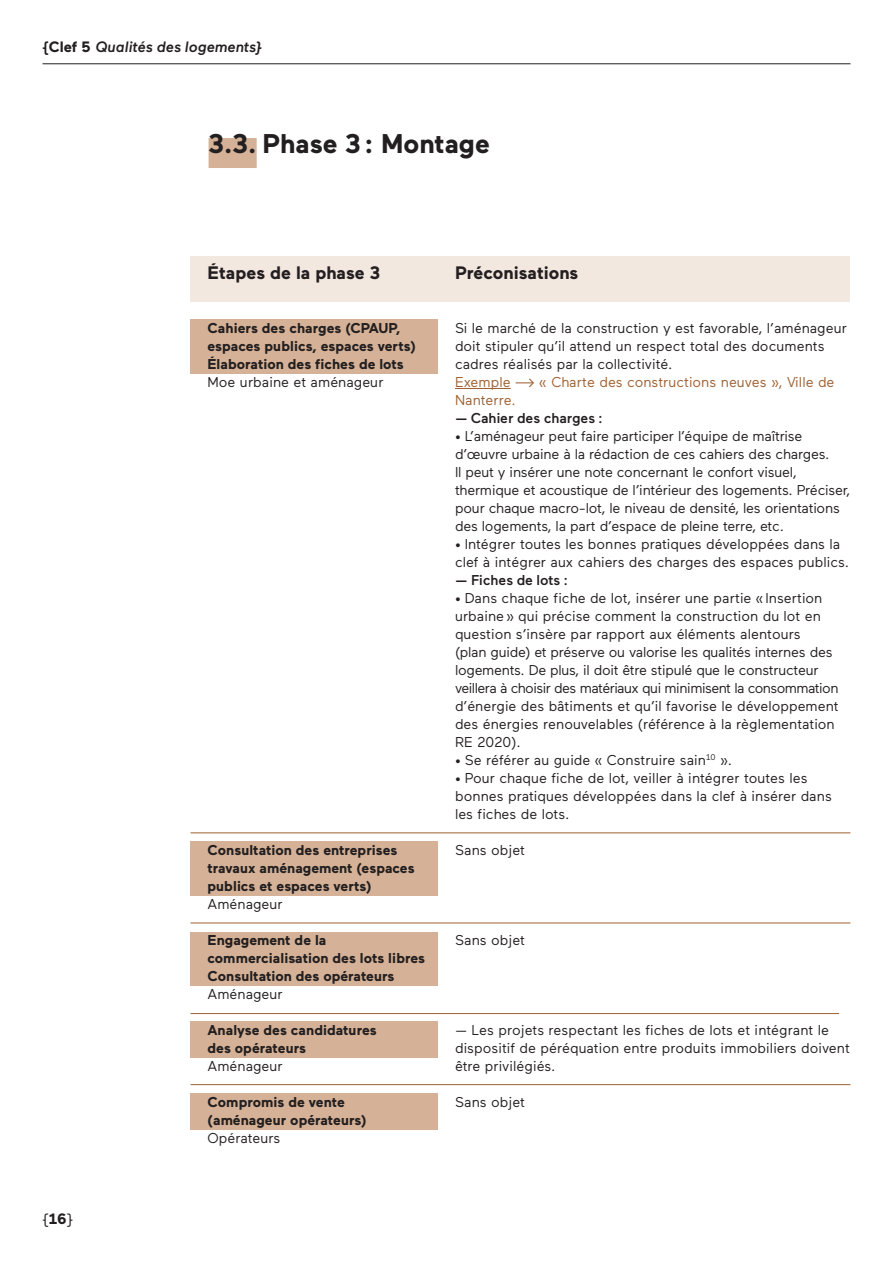
<style>
.page{position:relative;width:893px;height:1263px;background:#fff}
.page>*{position:absolute;margin:0;border:0;box-sizing:border-box;transform-origin:0 0}
.t1{font:700 27px "Maax";color:#231f20}
.t2{font:700 18px "Maax";color:#231f20}
.t3{font:italic 500 15px "Maax";color:#231f20}
.t4{font:15px "Maax";color:#231f20}
.t5{font:14.25px/18px "Maax";color:#231f20}
.t6{font:700 14.25px/18px "Maax";color:#231f20}
.t7{font:14.25px/18px "Maax";color:#9f6031}
.t8{font:500 14.25px "Maax";color:#231f20}
.s1{font-style:normal}
.s2{font-weight:700;font-style:normal}
.s3{font-weight:700}
</style>
<div class="page">
<hr style="left:43px;top:63px;width:807px;height:1px;background:#231f20">
<div style="left:190px;top:320px;width:248px;height:54px;background:#d5b297"></div>
<div style="left:190px;top:841px;width:248px;height:55px;background:#d5b297"></div>
<div style="left:190px;top:1022px;width:248px;height:36px;background:#d5b297"></div>
<div style="left:190px;top:1094px;width:248px;height:36px;background:#d5b297"></div>
<div style="left:190px;top:932px;width:248px;height:53px;background:#d5b297"></div>
<div style="left:190px;top:256px;width:660px;height:46px;background:#f3e8e0"></div>
<hr style="left:455px;top:388px;width:56px;height:1px;background:#9f6031">
<hr style="left:190px;top:832px;width:660px;height:1px;background:#9f6031">
<hr style="left:190px;top:923px;width:660px;height:1px;background:#9f6031">
<hr style="left:190px;top:1084px;width:660px;height:1px;background:#9f6031">
<hr style="left:190px;top:1013px;width:649px;height:1px;background:#9f6031">
<div style="left:209px;top:138px;width:48px;height:30px;background:#d5b297"></div>
<p class="t3" style="left:43px;top:39px;width:221px"><span class="s1">{</span><span class="s2">Clef 5</span> Qualités des logements}</p>
<h1 class="t1" style="left:209px;top:129px;width:283px">3.3. Phase 3: Montage</h1>
<p class="t4" style="left:43px;top:1210px;width:32px">{<span class="s3">16</span>}</p>
<p class="t2" style="left:207px;top:263px;width:174px">Étapes de la phase 3</p>
<p class="t6" style="left:207px;top:319px;width:210px">Cahiers des charges (CPAUP, espaces publics, espaces verts)<br>Élaboration des fiches de lots</p>
<p class="t5" style="left:207px;top:373px;width:178px">Moe urbaine et aménageur</p>
<p class="t6" style="left:207px;top:841px;width:209px">Consultation des entreprises travaux aménagement (espaces publics et espaces verts)</p>
<p class="t5" style="left:207px;top:895px;width:77px">Aménageur</p>
<p class="t6" style="left:207px;top:931px;width:219px">Engagement de la commercialisation des lots libres<br>Consultation des opérateurs</p>
<p class="t5" style="left:207px;top:985px;width:77px">Aménageur</p>
<p class="t6" style="left:207px;top:1021px;width:171px">Analyse des candidatures des opérateurs</p>
<p class="t5" style="left:207px;top:1057px;width:77px">Aménageur</p>
<p class="t6" style="left:207px;top:1093px;width:161px">Compromis de vente (aménageur opérateurs)</p>
<p class="t5" style="left:207px;top:1129px;width:74px">Opérateurs</p>
<p class="t2" style="left:455px;top:263px;width:125px">Préconisations</p>
<p class="t5" style="left:455px;top:319px;width:393px">Si le marché de la construction y est favorable, l’aménageur doit stipuler qu’il attend un respect total des documents cadres réalisés par la collectivité.</p>
<p class="t7" style="left:455px;top:373px;width:381px">Exemple ---&gt; « Charte des constructions neuves », Ville de<br>Nanterre.</p>
<p class="t8" style="left:455px;top:410px;width:149px">— Cahier des charges :</p>
<p class="t5" style="left:455px;top:427px;width:397px">• L’aménageur peut faire participer l’équipe de maîtrise d’œuvre urbaine à la rédaction de ces cahiers des charges.<br>Il peut y insérer une note concernant le confort visuel, thermique et acoustique de l’intérieur des logements. Préciser, pour chaque macro-lot, le niveau de densité, les orientations des logements, la part d’espace de pleine terre, etc.</p>
<p class="t5" style="left:455px;top:535px;width:396px">• Intégrer toutes les bonnes pratiques développées dans la clef à intégrer aux cahiers des charges des espaces publics.</p>
<p class="t8" style="left:455px;top:572px;width:114px">— Fiches de lots :</p>
<p class="t5" style="left:455px;top:589px;width:385px">• Dans chaque fiche de lot, insérer une partie «Insertion urbaine» qui précise comment la construction du lot en question s’insère par rapport aux éléments alentours<br>(plan guide) et préserve ou valorise les qualités internes des logements. De plus, il doit être stipulé que le constructeur veillera à choisir des matériaux qui minimisent la consommation d’énergie des bâtiments et qu’il favorise le développement des énergies renouvelables (référence à la règlementation RE 2020).</p>
<p class="t5" style="left:455px;top:751px;width:279px">• Se référer au guide « Construire sain<sup>10</sup> ».</p>
<p class="t5" style="left:455px;top:769px;width:378px">• Pour chaque fiche de lot, veiller à intégrer toutes les bonnes pratiques développées dans la clef à insérer dans les fiches de lots.</p>
<p class="t5" style="left:455px;top:841px;width:72px">Sans objet</p>
<p class="t5" style="left:455px;top:931px;width:72px">Sans objet</p>
<p class="t5" style="left:455px;top:1021px;width:396px">— Les projets respectant les fiches de lots et intégrant le dispositif de péréquation entre produits immobiliers doivent être privilégiés.</p>
<p class="t5" style="left:455px;top:1093px;width:72px">Sans objet</p>
</div>
